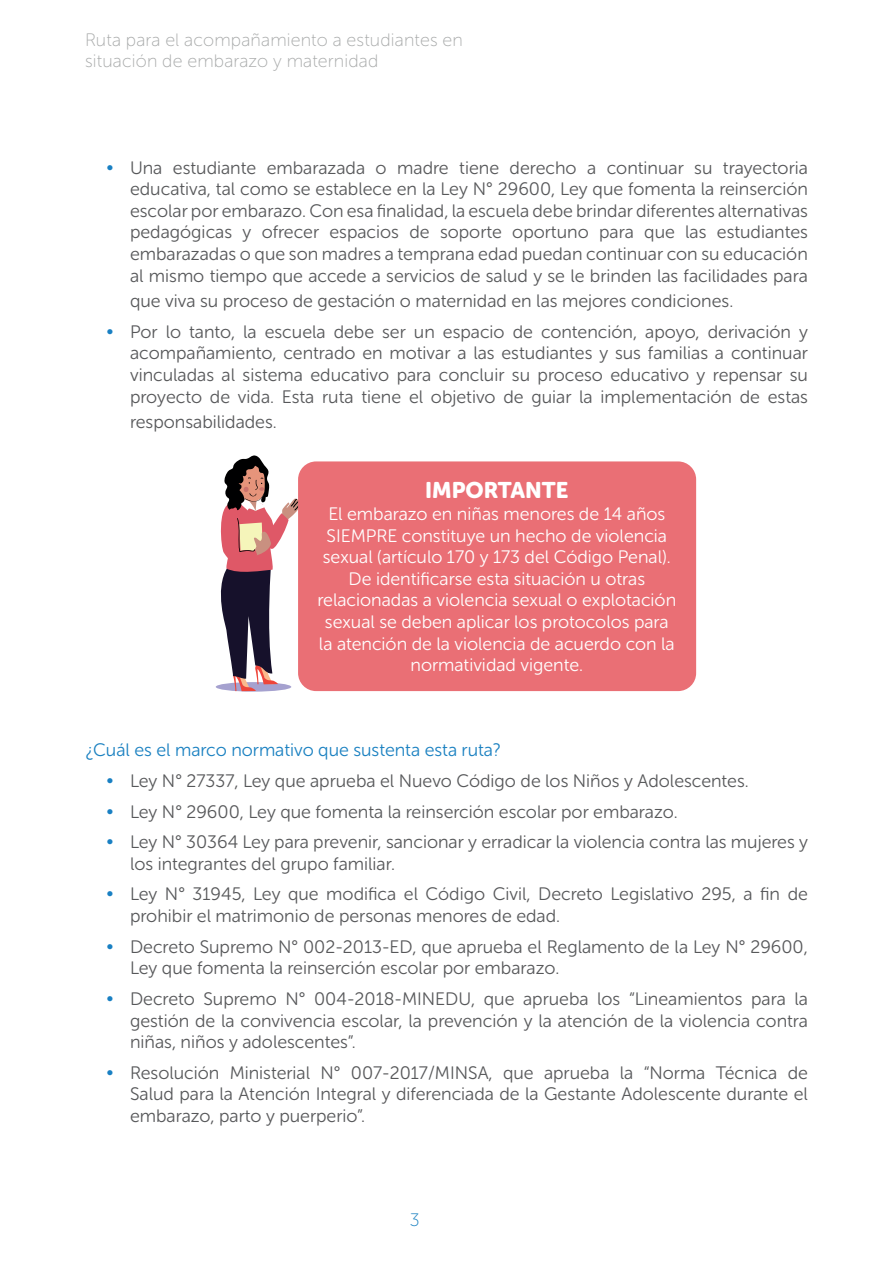
<style>
.page{position:relative;width:893px;height:1263px;background:#fff}
.page>*{position:absolute;margin:0;border:0;box-sizing:border-box;transform-origin:0 0}
.t1{font:22.5px "Museo Sans Rounded 900";color:#fff}
.t2{font:18px/21.6px "Museo Sans Rounded 300";color:#57585a;text-align:justify}
.t3{font:18px/21.6px "Museo Sans Rounded 300";color:#fff;text-align:center}
.t4{font:18px/21px "Museo Sans Rounded 100";letter-spacing:.01em;color:#a7a9a9}
.t5{font:18px "Museo Sans Rounded 300";color:#1b81c1}
.t6{font:18px "Museo Sans Rounded 100";color:#1b81c1}
.s1{color:#1980c3}
</style>
<div class="page">
<svg style="left:216px;top:682px;width:75px;height:10px"></svg>
<svg style="left:215px;top:455px;width:86px;height:236px"></svg>
<div style="left:298px;top:461px;width:398px;height:230px;background:#ea6f75;border-radius:18px"></div>
<p class="t4" style="left:85px;top:30px;width:379px">Ruta para el acompañamiento a estudiantes en situación de embarazo y maternidad</p>
<p class="t2" style="left:130px;top:157px;width:679px;text-indent:-24px"><span class="s1">•</span> Una estudiante embarazada o madre tiene derecho a continuar su trayectoria educativa, tal como se establece en la Ley N° 29600, Ley que fomenta la reinserción escolar por embarazo. Con esa finalidad, la escuela debe brindar diferentes alternativas pedagógicas y ofrecer espacios de soporte oportuno para que las estudiantes embarazadas o que son madres a temprana edad puedan continuar con su educación al mismo tiempo que accede a servicios de salud y se le brinden las facilidades para</p>
<p class="t2" style="left:130px;top:290px;width:605px">que viva su proceso de gestación o maternidad en las mejores condiciones.</p>
<p class="t2" style="left:130px;top:321px;width:679px;text-indent:-24px"><span class="s1">•</span> Por lo tanto, la escuela debe ser un espacio de contención, apoyo, derivación y acompañamiento, centrado en motivar a las estudiantes y sus familias a continuar vinculadas al sistema educativo para concluir su proceso educativo y repensar su proyecto de vida. Esta ruta tiene el objetivo de guiar la implementación de estas</p>
<p class="t2" style="left:130px;top:411px;width:148px">responsabilidades.</p>
<p class="t1" style="left:425px;top:478px;width:145px">IMPORTANTE</p>
<p class="t3" style="left:317px;top:503px;width:360px">El embarazo en niñas menores de 14 años SIEMPRE constituye un hecho de violencia sexual (artículo 170 y 173 del Código Penal).<br>De identificarse esta situación u otras relacionadas a violencia sexual o explotación sexual se deben aplicar los protocolos para la atención de la violencia de acuerdo con la normatividad vigente.</p>
<p class="t5" style="left:85px;top:740px;width:417px">¿Cuál es el marco normativo que sustenta esta ruta?</p>
<p class="t2" style="left:106px;top:770px;width:644px"><span class="s1">•</span> Ley N° 27337, Ley que aprueba el Nuevo Código de los Niños y Adolescentes.</p>
<p class="t2" style="left:106px;top:801px;width:573px"><span class="s1">•</span> Ley N° 29600, Ley que fomenta la reinserción escolar por embarazo.</p>
<p class="t2" style="left:130px;top:831px;width:679px;text-indent:-24px"><span class="s1">•</span> Ley N° 30364 Ley para prevenir, sancionar y erradicar la violencia contra las mujeres y los integrantes del grupo familiar.</p>
<p class="t2" style="left:130px;top:884px;width:679px;text-indent:-24px"><span class="s1">•</span> Ley N° 31945, Ley que modifica el Código Civil, Decreto Legislativo 295, a fin de prohibir el matrimonio de personas menores de edad.</p>
<p class="t2" style="left:130px;top:936px;width:679px;text-indent:-24px"><span class="s1">•</span> Decreto Supremo N° 002-2013-ED, que aprueba el Reglamento de la Ley N° 29600,<br>Ley que fomenta la reinserción escolar por embarazo.</p>
<p class="t2" style="left:130px;top:988px;width:679px;text-indent:-24px"><span class="s1">•</span> Decreto Supremo N° 004-2018-MINEDU, que aprueba los “Lineamientos para la gestión de la convivencia escolar, la prevención y la atención de la violencia contra niñas, niños y adolescentes”.</p>
<p class="t2" style="left:130px;top:1062px;width:679px;text-indent:-24px"><span class="s1">•</span> Resolución Ministerial N° 007-2017/MINSA, que aprueba la “Norma Técnica de Salud para la Atención Integral y diferenciada de la Gestante Adolescente durante el embarazo, parto y puerperio”.</p>
<p class="t6" style="left:410px;top:1210px;width:11px">3</p>
</div>
